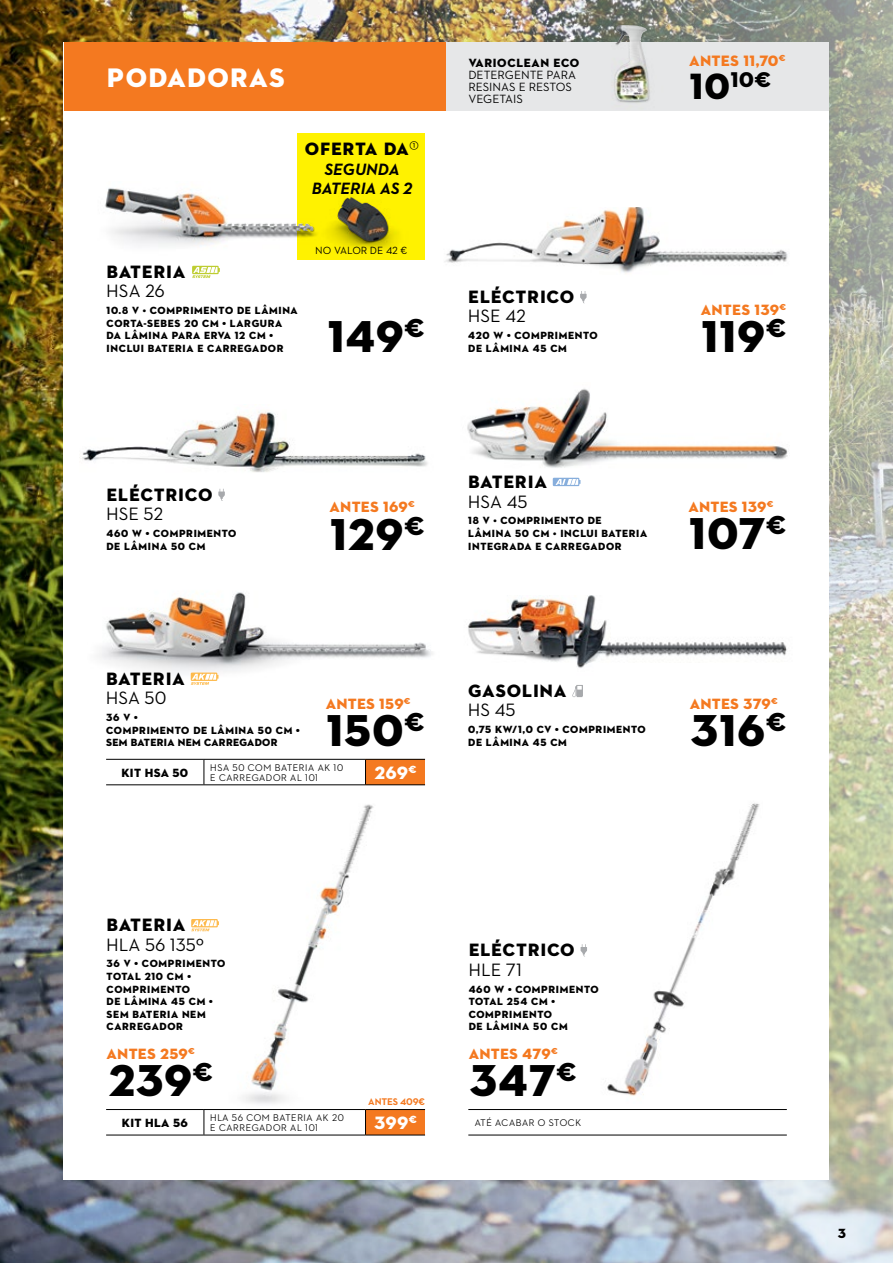
<style>
.page{position:relative;width:893px;height:1263px;background:#fff}
.page>*{position:absolute;margin:0;border:0;box-sizing:border-box;transform-origin:0 0}
.t1{font:45px "STIHL Contraface Display Titling";letter-spacing:-.03em;color:#000}
.t2{font:27px "STIHL Contraface Display Titling";color:#fff}
.t3{font:21.45px "STIHL Contraface Display Titling";color:#000}
.t4{font:18px "STIHL Contraface Display Titling";color:#000}
.t5{font:18px "STIHL Contraface Text";color:#000}
.t6{font:18px "STIHL Contraface Display Titling";letter-spacing:-.04em;color:#fff}
.t7{font:italic 700 16.5px/19.2px "STIHL Contraface Text";color:#000;text-align:center}
.t8{font:15.15px "STIHL Contraface Display Titling";letter-spacing:-.03em;color:#f47920}
.t9{font:15px "STIHL Contraface Display Titling";letter-spacing:-.03em;color:#f47920}
.t10{font:13.35px "STIHL Contraface Display Titling";color:#000}
.t11{font:12px/12px "STIHL Contraface Text";color:#000}
.t12{font:12px "STIHL Contraface Display Titling";letter-spacing:-.02em;color:#000}
.t13{font:12px "STIHL Contraface Display Titling";color:#000}
.t14{font:10.5px/12.6px "STIHL Contraface Display Titling";color:#000}
.t15{font:10.5px/12.6px "STIHL Contraface Display Titling";letter-spacing:-.025em;color:#000}
.t16{font:10.5px "STIHL Contraface Text";color:#000}
.t17{font:500 9.75px/9.8px "STIHL Contraface Display";color:#000}
.t18{font:700 9.75px "STIHL Contraface Text";letter-spacing:-.02em;color:#f47920}
.s1{font-size:36.9px}
</style>
<div class="page">
<img style="left:0;top:0;width:893px;height:1263px">
<div style="left:64px;top:43px;width:765px;height:1137px;background:#fff"></div>
<div style="left:64px;top:43px;width:382px;height:68px;background:#f47920"></div>
<img style="left:444px;top:207px;width:344px;height:66px">
<svg style="left:580px;top:291px;width:7px;height:12px"></svg>
<img style="left:99px;top:592px;width:334px;height:93px">
<svg style="left:191px;top:672px;width:27px;height:13px"></svg>
<div style="left:365px;top:759px;width:60px;height:26px;background:#f47920"></div>
<hr style="left:106px;top:759px;width:98px;height:1px;background:#000">
<hr style="left:204px;top:759px;width:161px;height:1px;background:#000">
<hr style="left:365px;top:759px;width:60px;height:1px;background:#000">
<svg style="left:365px;top:760px;width:1px;height:24px"></svg>
<hr style="left:106px;top:784px;width:98px;height:1px;background:#000">
<hr style="left:204px;top:784px;width:161px;height:1px;background:#000">
<hr style="left:365px;top:784px;width:60px;height:1px;background:#000">
<svg style="left:204px;top:760px;width:1px;height:24px"></svg>
<img style="left:607px;top:803px;width:153px;height:293px">
<img style="left:468px;top:595px;width:319px;height:73px">
<svg style="left:572px;top:685px;width:11px;height:12px"></svg>
<img style="left:243px;top:804px;width:131px;height:300px">
<div style="left:365px;top:1109px;width:60px;height:26px;background:#f47920"></div>
<hr style="left:106px;top:1109px;width:98px;height:1px;background:#000">
<hr style="left:204px;top:1109px;width:161px;height:1px;background:#000">
<hr style="left:365px;top:1109px;width:60px;height:1px;background:#000">
<svg style="left:365px;top:1110px;width:1px;height:25px"></svg>
<hr style="left:106px;top:1135px;width:98px;height:1px;background:#000">
<hr style="left:204px;top:1135px;width:161px;height:1px;background:#000">
<hr style="left:365px;top:1135px;width:60px;height:1px;background:#000">
<svg style="left:204px;top:1110px;width:1px;height:25px"></svg>
<svg style="left:191px;top:919px;width:28px;height:12px"></svg>
<img style="left:82px;top:411px;width:346px;height:61px">
<svg style="left:218px;top:489px;width:7px;height:12px"></svg>
<img style="left:467px;top:388px;width:321px;height:99px">
<svg style="left:553px;top:478px;width:27px;height:8px"></svg>
<svg style="left:581px;top:944px;width:6px;height:12px"></svg>
<hr style="left:468px;top:1109px;width:319px;height:1px;background:#000">
<hr style="left:468px;top:1135px;width:319px;height:1px;background:#000">
<div style="left:446px;top:43px;width:383px;height:68px;background:#e6e7e8"></div>
<img style="left:614px;top:75px;width:36px;height:28px">
<img style="left:615px;top:25px;width:34px;height:76px">
<div style="left:298px;top:133px;width:127px;height:126px;background:#fff200"></div>
<img style="left:335px;top:213px;width:63px;height:37px">
<img style="left:338px;top:197px;width:50px;height:44px">
<svg style="left:192px;top:267px;width:28px;height:11px"></svg>
<img style="left:105px;top:181px;width:230px;height:86px">
<img style="left:107px;top:189px;width:147px;height:46px">
<h2 class="t2" style="left:106px;top:61px;width:181px">PODADORAS</h2>
<h3 class="t4" style="left:305px;top:138px;width:116px">OFERTA DA<sup>①</sup></h3>
<h3 class="t7" style="left:312px;top:159px;width:102px">SEGUNDA<br>BATERIA AS 2</h3>
<p class="t16" style="left:315px;top:244px;width:94px">NO VALOR DE 42 €</p>
<h3 class="t4" style="left:106px;top:261px;width:81px">BATERIA</h3>
<h3 class="t5" style="left:106px;top:280px;width:60px">HSA 26</h3>
<p class="t14" style="left:106px;top:304px;width:193px">10.8 V • COMPRIMENTO DE LÂMINA<br>CORTA-SEBES 20 CM ⚫ LARGURA<br>DA LÂMINA PARA ERVA 12 CM ⚫<br>INCLUI BATERIA E CARREGADOR</p>
<h1 class="t1" style="left:327px;top:308px;width:100px">149<sup>€</sup></h1>
<p class="t13" style="left:468px;top:56px;width:113px">VARIOCLEAN ECO</p>
<p class="t11" style="left:468px;top:69px;width:109px">DETERGENTE PARA<br>RESINAS E RESTOS<br>VEGETAIS</p>
<h3 class="t4" style="left:468px;top:286px;width:108px">ELÉCTRICO</h3>
<h3 class="t5" style="left:468px;top:305px;width:60px">HSE 42</h3>
<p class="t14" style="left:468px;top:329px;width:132px">420 W ⚫ COMPRIMENTO<br>DE LÂMINA 45 CM</p>
<h3 class="t8" style="left:689px;top:51px;width:98px">ANTES 11,70<sup>€</sup></h3>
<h3 class="t3" style="left:689px;top:66px;width:84px"><span class="s1">10</span>10€</h3>
<h3 class="t9" style="left:700px;top:300px;width:87px">ANTES 139<sup>€</sup></h3>
<h1 class="t1" style="left:700px;top:308px;width:88px">119<sup>€</sup></h1>
<h3 class="t4" style="left:106px;top:484px;width:108px">ELÉCTRICO</h3>
<h3 class="t5" style="left:106px;top:503px;width:59px">HSE 52</h3>
<p class="t14" style="left:106px;top:527px;width:132px">460 W ⚫ COMPRIMENTO<br>DE LÂMINA 50 CM</p>
<h3 class="t9" style="left:329px;top:498px;width:87px">ANTES 169<sup>€</sup></h3>
<h1 class="t1" style="left:329px;top:506px;width:97px">129<sup>€</sup></h1>
<h3 class="t4" style="left:468px;top:471px;width:81px">BATERIA</h3>
<h3 class="t5" style="left:468px;top:490px;width:61px">HSA 45</h3>
<p class="t14" style="left:468px;top:515px;width:181px">18 V • COMPRIMENTO DE<br>LÂMINA 50 CM • INCLUI BATERIA<br>INTEGRADA E CARREGADOR</p>
<h1 class="t1" style="left:688px;top:506px;width:100px">107<sup>€</sup></h1>
<h3 class="t9" style="left:688px;top:497px;width:87px">ANTES 139<sup>€</sup></h3>
<h3 class="t4" style="left:106px;top:667px;width:81px">BATERIA</h3>
<h3 class="t5" style="left:106px;top:687px;width:62px">HSA 50</h3>
<p class="t15" style="left:106px;top:711px;width:196px">36 V ⚫<br>COMPRIMENTO DE LÂMINA 50 CM ⚫<br>SEM BATERIA NEM CARREGADOR</p>
<p class="t12" style="left:121px;top:765px;width:69px">KIT HSA 50</p>
<p class="t17" style="left:210px;top:763px;width:135px">HSA 50 COM BATERIA AK 10<br>E CARREGADOR AL 101</p>
<h3 class="t6" style="left:374px;top:762px;width:44px">269<sup>€</sup></h3>
<h3 class="t9" style="left:325px;top:694px;width:87px">ANTES 159<sup>€</sup></h3>
<h1 class="t1" style="left:325px;top:703px;width:101px">150<sup>€</sup></h1>
<h3 class="t4" style="left:468px;top:680px;width:100px">GASOLINA</h3>
<h3 class="t5" style="left:468px;top:699px;width:49px">HS 45</h3>
<p class="t14" style="left:468px;top:723px;width:180px">0,75 KW/1,0 CV ⚫ COMPRIMENTO<br>DE LÂMINA 45 CM</p>
<h3 class="t9" style="left:689px;top:694px;width:90px">ANTES 379<sup>€</sup></h3>
<h1 class="t1" style="left:689px;top:703px;width:99px">316<sup>€</sup></h1>
<h3 class="t4" style="left:106px;top:914px;width:81px">BATERIA</h3>
<h3 class="t5" style="left:106px;top:933px;width:100px">HLA 56 135º</h3>
<p class="t14" style="left:106px;top:957px;width:121px">36 V ⚫ COMPRIMENTO<br>TOTAL 210 CM ⚫<br>COMPRIMENTO<br>DE LÂMINA 45 CM ⚫<br>SEM BATERIA NEM<br>CARREGADOR</p>
<h3 class="t9" style="left:106px;top:1044px;width:90px">ANTES 259<sup>€</sup></h3>
<h1 class="t1" style="left:108px;top:1053px;width:107px">239<sup>€</sup></h1>
<p class="t18" style="left:368px;top:1095px;width:58px">ANTES 409€</p>
<p class="t12" style="left:121px;top:1115px;width:68px">KIT HLA 56</p>
<p class="t17" style="left:210px;top:1113px;width:136px">HLA 56 COM BATERIA AK 20<br>E CARREGADOR AL 101</p>
<h3 class="t6" style="left:374px;top:1112px;width:45px">399<sup>€</sup></h3>
<h3 class="t4" style="left:468px;top:939px;width:108px">ELÉCTRICO</h3>
<h3 class="t5" style="left:468px;top:958px;width:55px">HLE 71</h3>
<p class="t14" style="left:468px;top:983px;width:132px">460 W ⚫ COMPRIMENTO<br>TOTAL 254 CM ⚫<br>COMPRIMENTO<br>DE LÂMINA 50 CM</p>
<h1 class="t1" style="left:468px;top:1053px;width:110px">347<sup>€</sup></h1>
<h3 class="t9" style="left:468px;top:1044px;width:91px">ANTES 479<sup>€</sup></h3>
<p class="t17" style="left:474px;top:1118px;width:109px">ATÉ ACABAR O STOCK</p>
<p class="t10" style="left:837px;top:1225px;width:10px">3</p>
</div>
